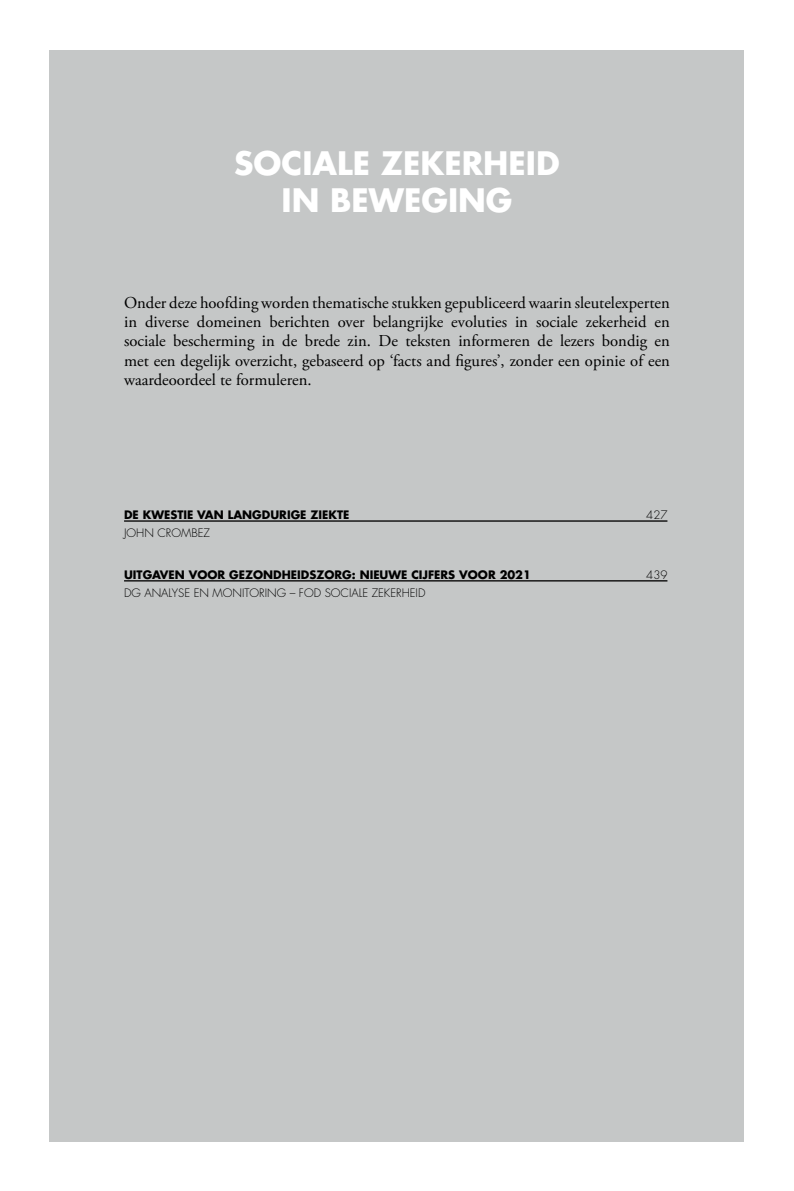
<style>
.page{position:relative;width:794px;height:1191px;background:#fff}
.page>*{position:absolute;margin:0;border:0;box-sizing:border-box;transform-origin:0 0}
.ToC_grijs_-_1_Wit{font:700 31.5px/36.8px "Futura Std";color:#fff;text-align:center}
.BODY{font:16.62px/19.2px "Adobe Garamond Pro";color:#000;text-align:justify}
.Overzichts_ToC_1{font:700 11.38px "Futura Std";color:#000}
.Overzichts_ToC_2{font:300 11.38px "Futura Std";color:#000}
.Overzichts_ToC_1-2{font:300 11.38px "Futura Std";color:#000}
</style>
<div class="page">
<div style="left:50px;top:50px;width:694px;height:1091px;background:#c5c7c7"></div>
<hr style="left:124px;top:520px;width:543px;height:1px;background:#000">
<hr style="left:124px;top:580px;width:543px;height:1px;background:#000">
<p class="ToC_grijs_-_1_Wit" style="left:234px;top:144px;width:327px">SOCIALE ZEKERHEID<br>IN BEWEGING</p>
<p class="BODY" style="left:124px;top:294px;width:547px">Onder deze hoofding worden thematische stukken gepubliceerd waarin sleutelexperten in diverse domeinen berichten over belangrijke evoluties in sociale zekerheid en sociale bescherming in de brede zin. De teksten informeren de lezers bondig en met een degelijk overzicht, gebaseerd op ‘facts and figures’, zonder een opinie of een waardeoordeel te formuleren.</p>
<p class="Overzichts_ToC_1" style="left:124px;top:507px;width:227px">DE KWESTIE VAN LANGDURIGE ZIEKTE</p>
<p class="Overzichts_ToC_1-2" style="left:646px;top:508px;width:23px">427</p>
<p class="Overzichts_ToC_2" style="left:124px;top:526px;width:87px">JOHN CROMBEZ</p>
<p class="Overzichts_ToC_1" style="left:124px;top:567px;width:408px">UITGAVEN VOOR GEZONDHEIDSZORG: NIEUWE CIJFERS VOOR 2021</p>
<p class="Overzichts_ToC_1-2" style="left:646px;top:568px;width:23px">439</p>
<p class="Overzichts_ToC_2" style="left:124px;top:585px;width:303px">DG ANALYSE EN MONITORING – FOD SOCIALE ZEKERHEID</p>
</div>
